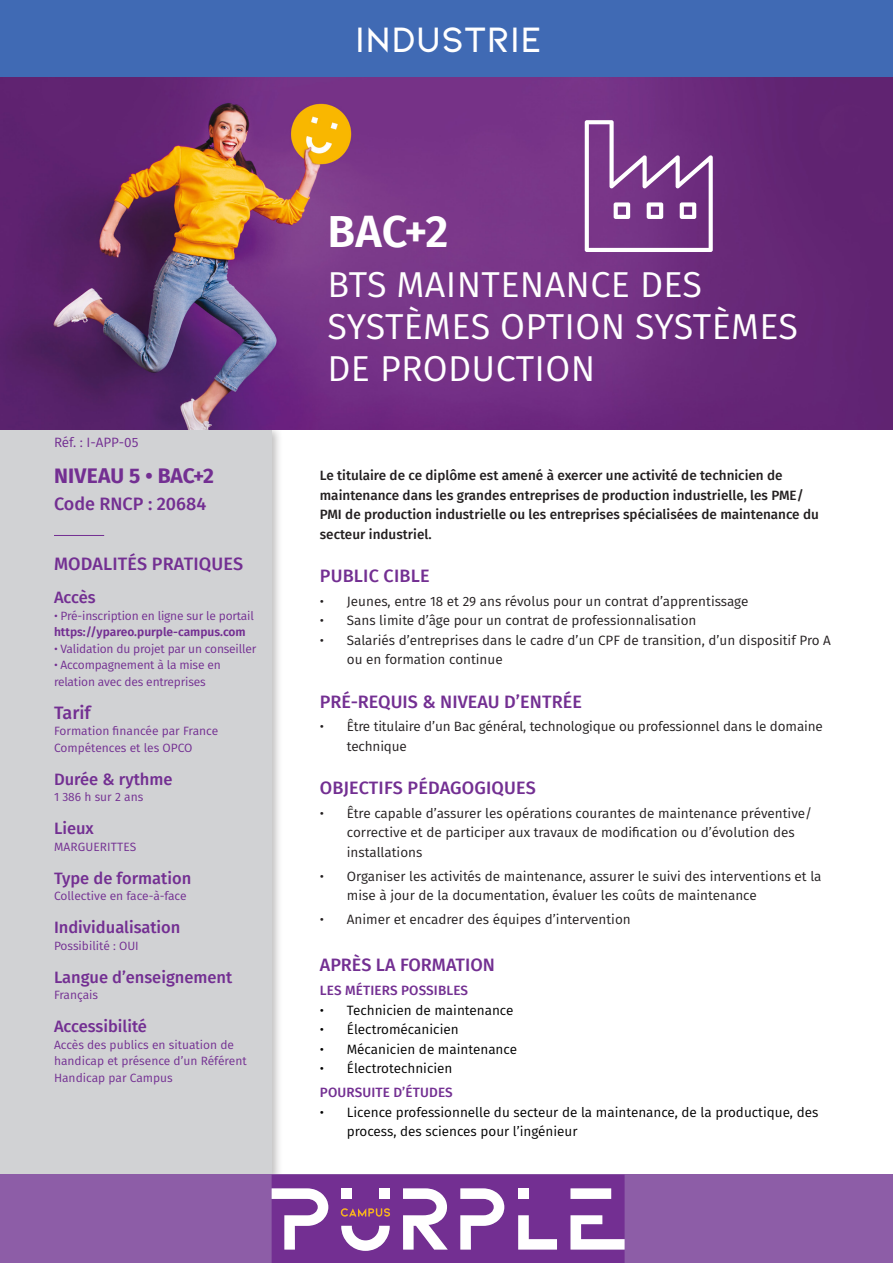
<style>
.page{position:relative;width:893px;height:1263px;background:#fff}
.page>*{position:absolute;margin:0;border:0;box-sizing:border-box;transform-origin:0 0}
.t1{font:600 45px "Fira Sans";color:#fff}
.t2{font:600 37.5px "Kiona";color:#fff}
.t3{font:36px "Fira Sans";letter-spacing:.01em;color:#fff}
.t4{font:700 21px "Fira Sans";letter-spacing:.01em;color:#732f92}
.t5{font:500 18px "Fira Sans";color:#732f92}
.t6{font:500 16.5px "Fira Sans";color:#732f92}
.t7{font:13.5px/19.5px "Fira Sans";color:#231f20}
.t8{font:500 13.5px/19.5px "Fira Sans";color:#231f20}
.t9{font:13.5px/19.5px "Fira Sans";color:#000}
.t10{font:500 13.5px "Fira Sans";letter-spacing:.01em;color:#732f92}
.t11{font:13.5px "Fira Sans";color:#732f92}
.t12{font:12px/16.5px "Fira Sans";letter-spacing:-.01em;color:#732f92}
.t13{font:12px "Fira Sans";letter-spacing:.01em;color:#732f92}
.s1{font-weight:600}
</style>
<div class="page">
<hr style="left:892px;top:469px;width:1px;height:39px;background:#732f92">
<div style="left:0;top:424px;width:283px;height:762px;background:#231f20;opacity:.3"></div>
<div style="left:0;top:430px;width:272px;height:745px;background:#d1d2d4"></div>
<hr style="left:54px;top:535px;width:50px;height:1px;background:#732f92">
<img style="left:0;top:77px;width:893px;height:353px">
<div style="left:0;top:0;width:893px;height:77px;background:#406ab4"></div>
<div style="left:0;top:1175px;width:893px;height:88px;background:#8d5da7"></div>
<svg style="left:272px;top:1175px;width:353px;height:88px;background:#9460aa"></svg>
<svg style="left:585px;top:120px;width:128px;height:132px"></svg>
<p class="t2" style="left:355px;top:19px;width:189px">INDUSTRIE</p>
<p class="t11" style="left:54px;top:432px;width:86px">Réf. : I-APP-05</p>
<p class="t4" style="left:54px;top:458px;width:161px">NIVEAU 5 • BAC+2</p>
<p class="t5" style="left:54px;top:489px;width:154px">Code RNCP : 20684</p>
<p class="t5" style="left:54px;top:549px;width:191px">MODALITÉS PRATIQUES</p>
<p class="t6" style="left:54px;top:584px;width:43px">Accès</p>
<p class="t12" style="left:54px;top:607px;width:201px">• Pré-inscription en ligne sur le portail <span class="s1">https://ypareo.purple-campus.com</span></p>
<p class="t12" style="left:54px;top:640px;width:204px">• Validation du projet par un conseiller</p>
<p class="t12" style="left:54px;top:656px;width:168px">• Accompagnement à la mise en relation avec des entreprises</p>
<p class="t5" style="left:54px;top:698px;width:38px">Tarif</p>
<p class="t12" style="left:54px;top:722px;width:166px">Formation financée par France<br>Compétences et les OPCO</p>
<p class="t6" style="left:54px;top:766px;width:120px">Durée &amp; rythme</p>
<p class="t12" style="left:54px;top:788px;width:91px">1 386 h sur 2 ans</p>
<p class="t6" style="left:54px;top:815px;width:41px">Lieux</p>
<p class="t13" style="left:54px;top:837px;width:84px">MARGUERITTES</p>
<p class="t6" style="left:54px;top:865px;width:139px">Type de formation</p>
<p class="t12" style="left:54px;top:887px;width:134px">Collective en face-à-face</p>
<p class="t6" style="left:54px;top:914px;width:128px">Individualisation</p>
<p class="t12" style="left:54px;top:937px;width:86px">Possibilité : OUI</p>
<p class="t6" style="left:54px;top:964px;width:180px">Langue d’enseignement</p>
<p class="t12" style="left:54px;top:986px;width:46px">Français</p>
<p class="t6" style="left:54px;top:1013px;width:94px">Accessibilité</p>
<p class="t12" style="left:54px;top:1036px;width:194px">Accès des publics en situation de handicap et présence d’un Référent<br>Handicap par Campus</p>
<p class="t1" style="left:327px;top:194px;width:122px">BAC+2</p>
<p class="t3" style="left:327px;top:258px;width:376px">BTS MAINTENANCE DES</p>
<p class="t3" style="left:327px;top:300px;width:472px">SYSTÈMES OPTION SYSTÈMES</p>
<p class="t3" style="left:327px;top:342px;width:269px">DE PRODUCTION</p>
<p class="t8" style="left:320px;top:465px;width:501px">Le titulaire de ce diplôme est amené à exercer une activité de technicien de maintenance dans les grandes entreprises de production industrielle, les PME/ PMI de production industrielle ou les entreprises spécialisées de maintenance du secteur industriel.</p>
<p class="t5" style="left:320px;top:561px;width:111px">PUBLIC CIBLE</p>
<p class="t7" style="left:320px;top:591px;width:430px">• Jeunes, entre 18 et 29 ans révolus pour un contrat d’apprentissage</p>
<p class="t7" style="left:320px;top:611px;width:378px">• Sans limite d’âge pour un contrat de professionnalisation</p>
<p class="t7" style="left:347px;top:630px;width:486px;text-indent:-27px">• Salariés d’entreprises dans le cadre d’un CPF de transition, d’un dispositif Pro A ou en formation continue</p>
<p class="t5" style="left:320px;top:687px;width:264px">PRÉ-REQUIS &amp; NIVEAU D’ENTRÉE</p>
<p class="t7" style="left:347px;top:717px;width:478px;text-indent:-27px">• Être titulaire d’un Bac général, technologique ou professionnel dans le domaine technique</p>
<p class="t5" style="left:320px;top:773px;width:217px">OBJECTIFS PÉDAGOGIQUES</p>
<p class="t7" style="left:347px;top:803px;width:467px;text-indent:-27px">• Être capable d’assurer les opérations courantes de maintenance préventive/ corrective et de participer aux travaux de modification ou d’évolution des installations</p>
<p class="t7" style="left:347px;top:866px;width:476px;text-indent:-27px">• Organiser les activités de maintenance, assurer le suivi des interventions et la mise à jour de la documentation, évaluer les coûts de maintenance</p>
<p class="t7" style="left:320px;top:909px;width:312px">• Animer et encadrer des équipes d’intervention</p>
<p class="t5" style="left:320px;top:951px;width:177px">APRÈS LA FORMATION</p>
<p class="t10" style="left:320px;top:980px;width:150px">LES MÉTIERS POSSIBLES</p>
<p class="t9" style="left:320px;top:1000px;width:195px">• Technicien de maintenance</p>
<p class="t9" style="left:320px;top:1019px;width:140px">• Électromécanicien</p>
<p class="t9" style="left:320px;top:1039px;width:199px">• Mécanicien de maintenance</p>
<p class="t9" style="left:320px;top:1058px;width:134px">• Électrotechnicien</p>
<p class="t10" style="left:320px;top:1081px;width:134px">POURSUITE D’ÉTUDES</p>
<p class="t9" style="left:347px;top:1102px;width:473px;text-indent:-27px">• Licence professionnelle du secteur de la maintenance, de la productique, des process, des sciences pour l’ingénieur</p>
</div>
